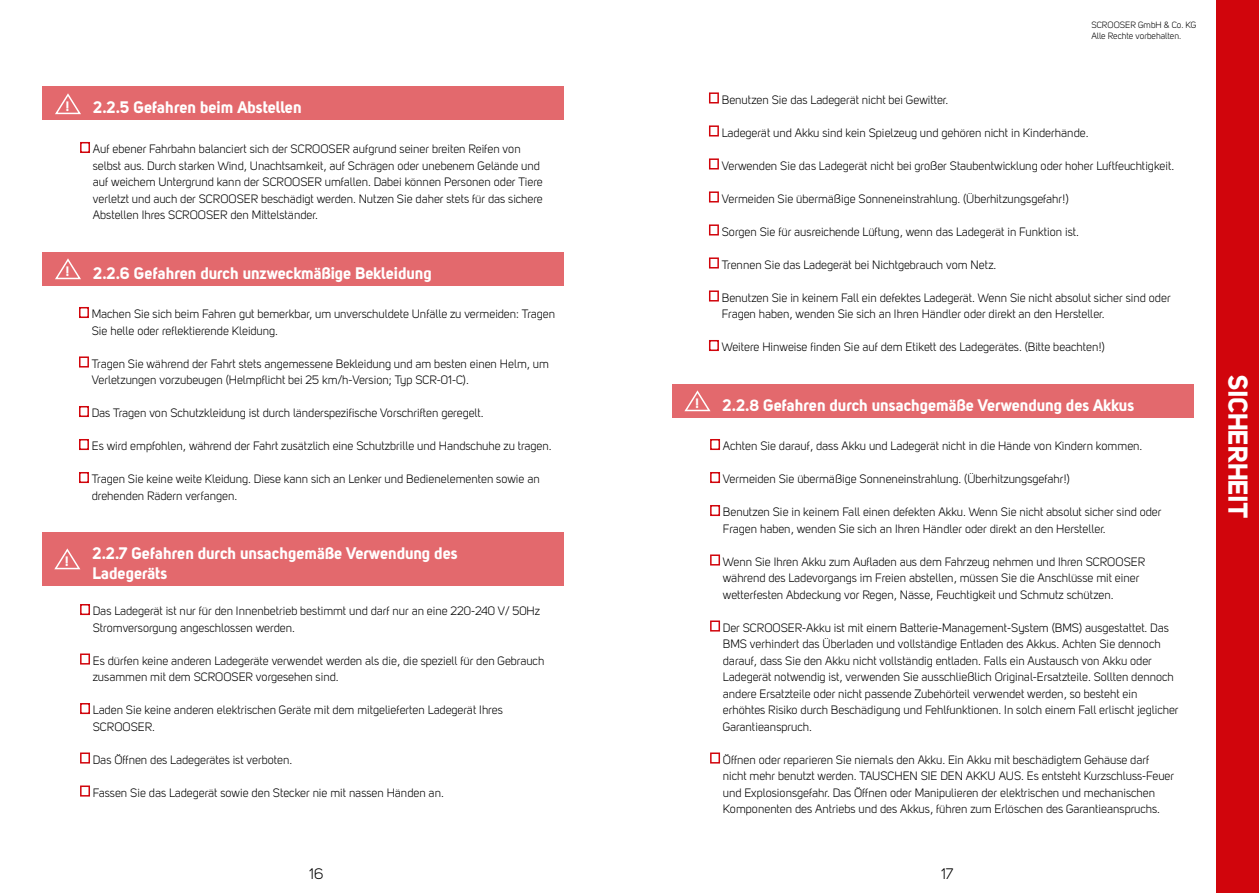
<style>
.page{position:relative;width:1259px;height:893px;background:#fff}
.page>*{position:absolute;margin:0;border:0;box-sizing:border-box;transform-origin:0 0}
.t1{font:27px "Uni Sans Bold";color:#fff}
.t2{font:16.5px/19.8px "Uni Sans Bold";color:#fff}
.t3{font:15px "Uni Sans Book";color:#000}
.t4{font:13.5px "Uni Sans Bold";color:#fff}
.t5{font:12px/16.5px "Uni Sans Book";color:#000}
.t6{font:9px/10.8px "Uni Sans Book";color:#000}
</style>
<div class="page">
<div style="left:1216px;top:0;width:43px;height:893px;background:#d1050c"></div>
<div style="left:80px;top:142px;width:10px;height:11px;border:2px solid #d1050c"></div>
<div style="left:79px;top:307px;width:10px;height:11px;border:2px solid #d1050c"></div>
<div style="left:79px;top:356px;width:10px;height:12px;border:2px solid #d1050c"></div>
<div style="left:79px;top:406px;width:10px;height:11px;border:2px solid #d1050c"></div>
<div style="left:79px;top:439px;width:10px;height:11px;border:2px solid #d1050c"></div>
<div style="left:79px;top:472px;width:10px;height:11px;border:2px solid #d1050c"></div>
<div style="left:709px;top:92px;width:10px;height:12px;border:2px solid #d1050c"></div>
<div style="left:709px;top:125px;width:10px;height:11px;border:2px solid #d1050c"></div>
<div style="left:709px;top:158px;width:10px;height:12px;border:2px solid #d1050c"></div>
<div style="left:709px;top:191px;width:10px;height:11px;border:2px solid #d1050c"></div>
<div style="left:709px;top:224px;width:10px;height:12px;border:2px solid #d1050c"></div>
<div style="left:709px;top:257px;width:10px;height:11px;border:2px solid #d1050c"></div>
<div style="left:709px;top:290px;width:10px;height:12px;border:2px solid #d1050c"></div>
<div style="left:709px;top:340px;width:10px;height:11px;border:2px solid #d1050c"></div>
<div style="left:80px;top:604px;width:10px;height:11px;border:2px solid #d1050c"></div>
<div style="left:80px;top:653px;width:10px;height:11px;border:2px solid #d1050c"></div>
<div style="left:80px;top:703px;width:10px;height:11px;border:2px solid #d1050c"></div>
<div style="left:80px;top:752px;width:10px;height:12px;border:2px solid #d1050c"></div>
<div style="left:80px;top:785px;width:10px;height:11px;border:2px solid #d1050c"></div>
<div style="left:710px;top:439px;width:10px;height:11px;border:2px solid #d1050c"></div>
<div style="left:710px;top:472px;width:10px;height:11px;border:2px solid #d1050c"></div>
<div style="left:710px;top:505px;width:10px;height:11px;border:2px solid #d1050c"></div>
<div style="left:710px;top:554px;width:10px;height:12px;border:2px solid #d1050c"></div>
<div style="left:710px;top:620px;width:10px;height:12px;border:2px solid #d1050c"></div>
<div style="left:710px;top:752px;width:10px;height:12px;border:2px solid #d1050c"></div>
<div style="left:43px;top:87px;width:521px;height:33px;background:#e3696d"></div>
<svg style="left:55px;top:93px;width:26px;height:22px"></svg>
<div style="left:43px;top:252px;width:521px;height:33px;background:#e3696d"></div>
<svg style="left:55px;top:258px;width:26px;height:22px"></svg>
<div style="left:42px;top:532px;width:522px;height:54px;background:#e3696d"></div>
<svg style="left:54px;top:548px;width:27px;height:22px"></svg>
<div style="left:672px;top:384px;width:522px;height:33px;background:#e3696d"></div>
<svg style="left:684px;top:390px;width:27px;height:22px"></svg>
<p class="t4" style="left:66px;top:98px;width:5px">!</p>
<h2 class="t2" style="left:93px;top:97px;width:210px">2.2.5 Gefahren beim Abstellen</h2>
<p class="t5" style="left:93px;top:141px;width:451px">Auf ebener Fahrbahn balanciert sich der SCROOSER aufgrund seiner breiten Reifen von selbst aus. Durch starken Wind, Unachtsamkeit, auf Schrägen oder unebenem Gelände und auf weichem Untergrund kann der SCROOSER umfallen. Dabei können Personen oder Tiere verletzt und auch der SCROOSER beschädigt werden. Nutzen Sie daher stets für das sichere Abstellen Ihres SCROOSER den Mittelständer.</p>
<p class="t4" style="left:66px;top:263px;width:5px">!</p>
<h2 class="t2" style="left:93px;top:262px;width:340px">2.2.6 Gefahren durch unzweckmäßige Bekleidung</h2>
<p class="t4" style="left:65px;top:553px;width:5px">!</p>
<p class="t5" style="left:92px;top:306px;width:465px">Machen Sie sich beim Fahren gut bemerkbar, um unverschuldete Unfälle zu vermeiden: Tragen<br>Sie helle oder reflektierende Kleidung.</p>
<p class="t5" style="left:92px;top:355px;width:459px">Tragen Sie während der Fahrt stets angemessene Bekleidung und am besten einen Helm, um<br>Verletzungen vorzubeugen (Helmpflicht bei 25 km/h-Version; Typ SCR-01-C).</p>
<p class="t5" style="left:92px;top:405px;width:393px">Das Tragen von Schutzkleidung ist durch länderspezifische Vorschriften geregelt.</p>
<p class="t5" style="left:92px;top:438px;width:461px">Es wird empfohlen, während der Fahrt zusätzlich eine Schutzbrille und Handschuhe zu tragen.</p>
<p class="t5" style="left:92px;top:471px;width:449px">Tragen Sie keine weite Kleidung. Diese kann sich an Lenker und Bedienelementen sowie an drehenden Rädern verfangen.</p>
<h2 class="t2" style="left:93px;top:543px;width:366px">2.2.7 Gefahren durch unsachgemäße Verwendung des<br>Ladegeräts</h2>
<p class="t5" style="left:93px;top:603px;width:449px">Das Ladegerät ist nur für den Innenbetrieb bestimmt und darf nur an eine 220-240 V/ 50Hz<br>Stromversorgung angeschlossen werden.</p>
<p class="t5" style="left:93px;top:652px;width:453px">Es dürfen keine anderen Ladegeräte verwendet werden als die, die speziell für den Gebrauch zusammen mit dem SCROOSER vorgesehen sind.</p>
<p class="t5" style="left:93px;top:702px;width:411px">Laden Sie keine anderen elektrischen Geräte mit dem mitgelieferten Ladegerät Ihres<br>SCROOSER.</p>
<p class="t5" style="left:93px;top:751px;width:201px">Das Öffnen des Ladegerätes ist verboten.</p>
<p class="t5" style="left:93px;top:784px;width:352px">Fassen Sie das Ladegerät sowie den Stecker nie mit nassen Händen an.</p>
<p class="t6" style="left:1091px;top:20px;width:107px">SCROOSER GmbH &amp; Co. KG<br>Alle Rechte vorbehalten.</p>
<p class="t5" style="left:722px;top:91px;width:228px">Benutzen Sie das Ladegerät nicht bei Gewitter.</p>
<p class="t5" style="left:722px;top:124px;width:368px">Ladegerät und Akku sind kein Spielzeug und gehören nicht in Kinderhände.</p>
<p class="t5" style="left:722px;top:157px;width:454px">Verwenden Sie das Ladegerät nicht bei großer Staubentwicklung oder hoher Luftfeuchtigkeit.</p>
<p class="t5" style="left:722px;top:190px;width:348px">Vermeiden Sie übermäßige Sonneneinstrahlung. (Überhitzungsgefahr!)</p>
<p class="t5" style="left:722px;top:223px;width:359px">Sorgen Sie für ausreichende Lüftung, wenn das Ladegerät in Funktion ist.</p>
<p class="t5" style="left:722px;top:256px;width:276px">Trennen Sie das Ladegerät bei Nichtgebrauch vom Netz.</p>
<p class="t5" style="left:721px;top:289px;width:450px">Benutzen Sie in keinem Fall ein defektes Ladegerät. Wenn Sie nicht absolut sicher sind oder<br>Fragen haben, wenden Sie sich an Ihren Händler oder direkt an den Hersteller.</p>
<p class="t5" style="left:722px;top:339px;width:385px">Weitere Hinweise finden Sie auf dem Etikett des Ladegerätes. (Bitte beachten!)</p>
<p class="t4" style="left:695px;top:395px;width:5px">!</p>
<h2 class="t2" style="left:723px;top:394px;width:413px">2.2.8 Gefahren durch unsachgemäße Verwendung des Akkus</h2>
<p class="t5" style="left:723px;top:438px;width:421px">Achten Sie darauf, dass Akku und Ladegerät nicht in die Hände von Kindern kommen.</p>
<p class="t5" style="left:723px;top:471px;width:348px">Vermeiden Sie übermäßige Sonneneinstrahlung. (Überhitzungsgefahr!)</p>
<p class="t5" style="left:723px;top:504px;width:440px">Benutzen Sie in keinem Fall einen defekten Akku. Wenn Sie nicht absolut sicher sind oder<br>Fragen haben, wenden Sie sich an Ihren Händler oder direkt an den Hersteller.</p>
<p class="t5" style="left:723px;top:553px;width:424px">Wenn Sie Ihren Akku zum Aufladen aus dem Fahrzeug nehmen und Ihren SCROOSER während des Ladevorgangs im Freien abstellen, müssen Sie die Anschlüsse mit einer wetterfesten Abdeckung vor Regen, Nässe, Feuchtigkeit und Schmutz schützen.</p>
<p class="t5" style="left:723px;top:619px;width:457px">Der SCROOSER-Akku ist mit einem Batterie-Management-System (BMS) ausgestattet. Das BMS verhindert das Überladen und vollständige Entladen des Akkus. Achten Sie dennoch darauf, dass Sie den Akku nicht vollständig entladen. Falls ein Austausch von Akku oder Ladegerät notwendig ist, verwenden Sie ausschließlich Original-Ersatzteile. Sollten dennoch andere Ersatzteile oder nicht passende Zubehörteil verwendet werden, so besteht ein erhöhtes Risiko durch Beschädigung und Fehlfunktionen. In solch einem Fall erlischt jeglicher Garantieanspruch.</p>
<p class="t5" style="left:723px;top:751px;width:453px">Öffnen oder reparieren Sie niemals den Akku. Ein Akku mit beschädigtem Gehäuse darf nicht mehr benutzt werden. TAUSCHEN SIE DEN AKKU AUS. Es entsteht Kurzschluss-Feuer und Explosionsgefahr. Das Öffnen oder Manipulieren der elektrischen und mechanischen Komponenten des Antriebs und des Akkus, führen zum Erlöschen des Garantieanspruchs.</p>
<p class="t3" style="left:309px;top:865px;width:16px">16</p>
<p class="t3" style="left:941px;top:865px;width:14px">17</p>
<h1 class="t1" style="left:1254px;top:375px;width:145px;rotate:90deg">SICHERHEIT</h1>
</div>
